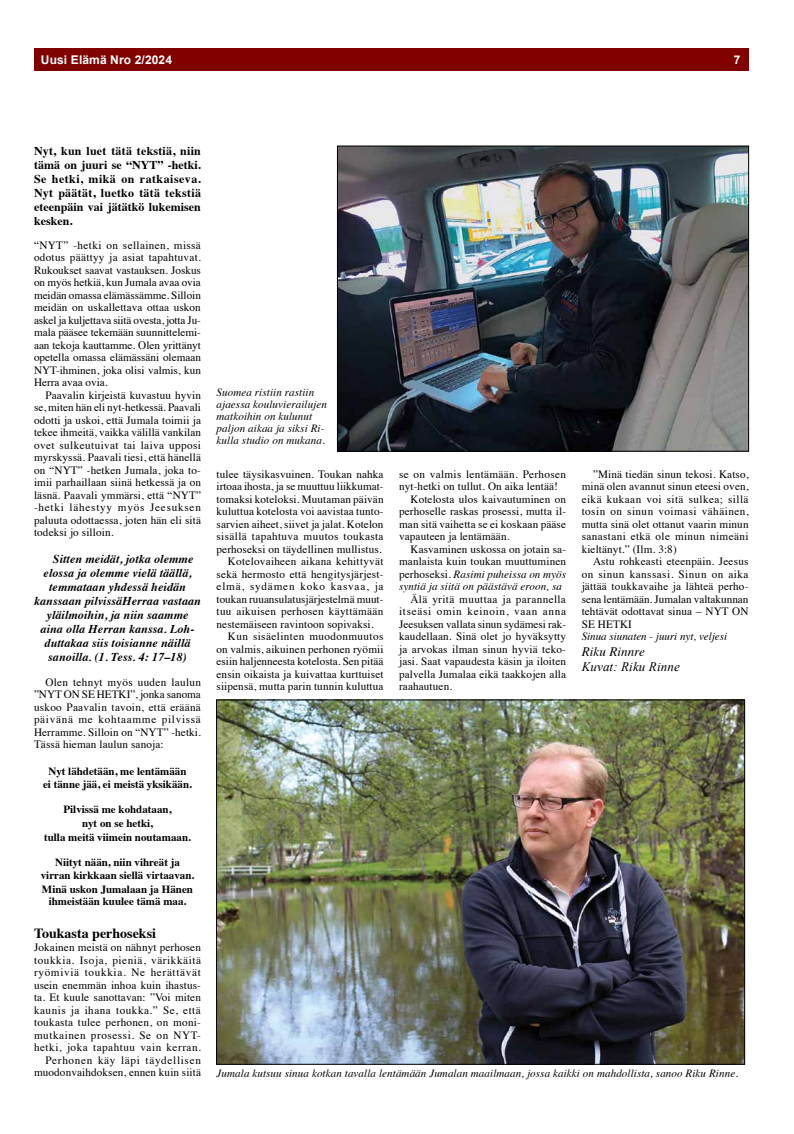
<style>
.page{position:relative;width:794px;height:1134px;background:#fff}
.page>*{position:absolute;margin:0;border:0;box-sizing:border-box;transform-origin:0 0}
.t1{font:700 14px "Times";color:#000}
.t2{font:italic 13px "Times New Roman";letter-spacing:.01em;color:#000}
.t3{font:italic 13px "Times";letter-spacing:.01em;color:#000}
.t4{font:italic 700 12px "Times";letter-spacing:.01em;color:#000}
.t5{font:700 12px/14px "Times";color:#000;text-align:justify}
.t6{font:700 12px "Arial";letter-spacing:.01em;color:#fff}
.t7{font:11.2px/12.5px "Times";letter-spacing:.01em;color:#000;text-align:justify}
.t8{font:11.2px/12.5px "Times";letter-spacing:.045em;color:#000;text-align:right}
.t9{font:11.2px "Times";letter-spacing:.03em;color:#000}
.t10{font:11.2px "Times";letter-spacing:.035em;color:#000}
.t11{font:11.2px "Times";letter-spacing:.07em;color:#000}
.t12{font:italic 11px/12px "Times";letter-spacing:.01em;color:#000}
.t13{font:700 11px/13.6px "Times";color:#000;text-align:center}
.s1{font-style:normal;font-size:11.2px}
</style>
<div class="page">
<div style="left:34px;top:48px;width:714px;height:23px;background:#800000"></div>
<img style="left:339px;top:148px;width:407px;height:301px">
<div style="left:337px;top:146px;width:411px;height:305px;border:1px solid #000"></div>
<img style="left:218px;top:702px;width:524px;height:360px">
<p class="t6" style="left:41px;top:52px;width:133px">Uusi Elämä Nro 2/2024</p>
<p class="t6" style="left:734px;top:52px;width:8px">7</p>
<p class="t5" style="left:34px;top:143px;width:168px">Nyt, kun luet tätä tekstiä, niin tämä on juuri se “NYT” -hetki.<br>Se hetki, mikä on ratkaiseva.<br>Nyt päätät, luetko tätä tekstiä eteenpäin vai jätätkö lukemisen kesken.</p>
<p class="t7" style="left:34px;top:238px;width:168px">“NYT” -hetki on sellainen, missä odotus päättyy ja asiat tapahtuvat.<br>Rukoukset saavat vastauksen. Joskus on myös hetkiä, kun Jumala avaa ovia meidän omassa elämässämme. Silloin meidän on uskallettava ottaa uskon askel ja kuljettava siitä ovesta, jotta Ju&shy;mala pääsee tekemään suunnittelemi&shy;aan tekoja kauttamme. Olen yrittänyt opetella omassa elämässäni olemaan NYT-ihminen, joka olisi valmis, kun Herra avaa ovia.</p>
<p class="t7" style="left:34px;top:388px;width:168px;text-indent:11px">Paavalin kirjeistä kuvastuu hyvin se, miten hän eli nyt-hetkessä. Paavali odotti ja uskoi, että Jumala toimii ja tekee ihmeitä, vaikka välillä vankilan ovet sulkeutuivat tai laiva upposi myrskyssä. Paavali tiesi, että hänellä on “NYT” -hetken Jumala, joka to&shy;imii parhaillaan siinä hetkessä ja on läsnä. Paavali ymmärsi, että “NYT” -hetki lähestyy myös Jeesuksen paluuta odottaessa, joten hän eli sitä todeksi jo silloin.</p>
<p class="t4" style="left:53px;top:548px;width:142px">Sitten meidät, jotka olemme</p>
<p class="t4" style="left:44px;top:562px;width:149px">elossa ja olemme vielä täällä,</p>
<p class="t4" style="left:49px;top:576px;width:138px">temmataan yhdessä heidän</p>
<p class="t4" style="left:34px;top:590px;width:168px">kanssaan pilvissäHerraa vastaan</p>
<p class="t4" style="left:47px;top:604px;width:143px">yläilmoihin, ja niin saamme</p>
<p class="t4" style="left:41px;top:618px;width:155px">aina olla Herran kanssa. Loh-</p>
<p class="t4" style="left:45px;top:632px;width:147px">duttakaa siis toisianne näillä</p>
<p class="t4" style="left:48px;top:646px;width:140px">sanoilla. (1. Tess. 4: 17–18)</p>
<p class="t7" style="left:34px;top:675px;width:168px;text-indent:11px">Olen tehnyt myös uuden laulun ”NYT ON SE HETKI”, jonka sanoma uskoo Paavalin tavoin, että eräänä päivänä me kohtaamme pilvissä Herramme. Silloin on “NYT” -hetki.<br>Tässä hieman laulun sanoja:</p>
<p class="t13" style="left:43px;top:763px;width:150px">Nyt lähdetään, me lentämään<br>ei tänne jää, ei meistä yksikään.</p>
<p class="t13" style="left:44px;top:802px;width:148px">Pilvissä me kohdataan,<br>nyt on se hetki,<br>tulla meitä viimein noutamaan.</p>
<p class="t13" style="left:41px;top:854px;width:155px">Niityt nään, niin vihreät ja virran kirkkaan siellä virtaavan.<br>Minä uskon Jumalaan ja Hänen</p>
<p class="t13" style="left:49px;top:893px;width:139px">ihmeistään kuulee tämä maa.</p>
<p class="t1" style="left:34px;top:919px;width:124px">Toukasta perhoseksi</p>
<p class="t8" style="left:34px;top:940px;width:168px">Jokainen meistä on nähnyt perhosen toukkia. Isoja, pieniä, värikkäitä ryömiviä toukkia. Ne herättävät usein enemmän inhoa kuin ihastus&shy;ta. Et kuule sanottavan: ”Voi miten kaunis ja ihana toukka.” Se, että toukasta tulee perhonen, on moni&shy;mutkainen prosessi. Se on NYT&shy;hetki, joka tapahtuu vain kerran.<br>Perhonen käy läpi täydellisen muodonvaihdoksen, ennen kuin siitä</p>
<p class="t12" style="left:216px;top:385px;width:112px">Suomea ristiin rastiin ajaessa kouluvierailujen matkoihin on kulunut paljon aikaa ja siksi Ri&shy;kulla studio on mukana.</p>
<p class="t7" style="left:216px;top:467px;width:168px">tulee täysikasvuinen. Toukan nahka</p>
<p class="t7" style="left:216px;top:479px;width:168px">irtoaa ihosta, ja se muuttuu liikkumat-</p>
<p class="t7" style="left:216px;top:492px;width:168px">tomaksi koteloksi. Muutaman päivän</p>
<p class="t7" style="left:216px;top:504px;width:168px">kuluttua kotelosta voi aavistaa tunto-</p>
<p class="t7" style="left:216px;top:517px;width:168px">sarvien aiheet, siivet ja jalat. Kotelon</p>
<p class="t10" style="left:216px;top:526px;width:168px">sisällä tapahtuva muutos toukasta</p>
<p class="t7" style="left:216px;top:542px;width:167px">perhoseksi on täydellinen mullistus.</p>
<p class="t7" style="left:228px;top:554px;width:157px">Kotelovaiheen aikana kehittyvät</p>
<p class="t7" style="left:216px;top:567px;width:168px">sekä hermosto että hengitysjärjest-</p>
<p class="t11" style="left:216px;top:576px;width:168px">elmä, sydämen koko kasvaa, ja</p>
<p class="t7" style="left:216px;top:592px;width:168px">toukan ruuansulatusjärjestelmä muut-</p>
<p class="t9" style="left:216px;top:601px;width:168px">tuu aikuisen perhosen käyttämään</p>
<p class="t7" style="left:216px;top:617px;width:158px">nestemäiseen ravintoon sopivaksi.</p>
<p class="t10" style="left:228px;top:626px;width:157px">Kun sisäelinten muodonmuutos</p>
<p class="t7" style="left:216px;top:642px;width:168px">on valmis, aikuinen perhonen ryömii</p>
<p class="t7" style="left:216px;top:654px;width:168px">esiin haljenneesta kotelosta. Sen pitää</p>
<p class="t7" style="left:216px;top:667px;width:168px">ensin oikaista ja kuivattaa kurttuiset</p>
<p class="t7" style="left:216px;top:679px;width:168px">siipensä, mutta parin tunnin kuluttua</p>
<p class="t9" style="left:399px;top:464px;width:168px">se on valmis lentämään. Perhosen</p>
<p class="t7" style="left:399px;top:479px;width:160px">nyt-hetki on tullut. On aika lentää!</p>
<p class="t7" style="left:410px;top:492px;width:157px">Kotelosta ulos kaivautuminen on</p>
<p class="t7" style="left:399px;top:504px;width:168px">perhoselle raskas prosessi, mutta il-</p>
<p class="t7" style="left:399px;top:517px;width:168px">man sitä vaihetta se ei koskaan pääse</p>
<p class="t7" style="left:399px;top:529px;width:112px">vapauteen ja lentämään.</p>
<p class="t7" style="left:410px;top:542px;width:157px">Kasvaminen uskossa on jotain sa-</p>
<p class="t7" style="left:399px;top:554px;width:168px">manlaista kuin toukan muuttuminen</p>
<p class="t12" style="left:399px;top:567px;width:168px;line-height:12.5px"><span class="s1">perhoseksi.</span> Rasimi puheissa on myös syntiä ja siitä on päästävä eroon, sa</p>
<p class="t7" style="left:399px;top:592px;width:168px;text-indent:11px">Älä yritä muuttaa ja parannella itseäsi omin keinoin, vaan anna Jeesuksen vallata sinun sydämesi rak&shy;kaudellaan. Sinä olet jo hyväksytty ja arvokas ilman sinun hyviä teko&shy;jasi. Saat vapaudesta käsin ja iloiten palvella Jumalaa eikä taakkojen alla raahautuen.</p>
<p class="t7" style="left:581px;top:467px;width:168px;text-indent:11px">”Minä tiedän sinun tekosi. Katso, minä olen avannut sinun eteesi oven, eikä kukaan voi sitä sulkea; sillä tosin on sinun voimasi vähäinen, mutta sinä olet ottanut vaarin minun sanastani etkä ole minun nimeäni kieltänyt.” (Ilm. 3:8)</p>
<p class="t7" style="left:581px;top:554px;width:168px;text-indent:11px">Astu rohkeasti eteenpäin. Jeesus on sinun kanssasi. Sinun on aika jättää toukkavaihe ja lähteä perho&shy;sena lentämään. Jumalan valtakunnan tehtävät odottavat sinua – NYT ON SE HETKI</p>
<p class="t12" style="left:581px;top:630px;width:147px">Sinua siunaten - juuri nyt, veljesi</p>
<p class="t3" style="left:581px;top:640px;width:65px">Riku Rinnre</p>
<p class="t2" style="left:581px;top:658px;width:100px">Kuvat: Riku Rinne</p>
<p class="t12" style="left:216px;top:1066px;width:523px">Jumala kutsuu sinua kotkan tavalla lentämään Jumalan maailmaan, jossa kaikki on mahdollista, sanoo Riku Rinne.</p>
</div>
